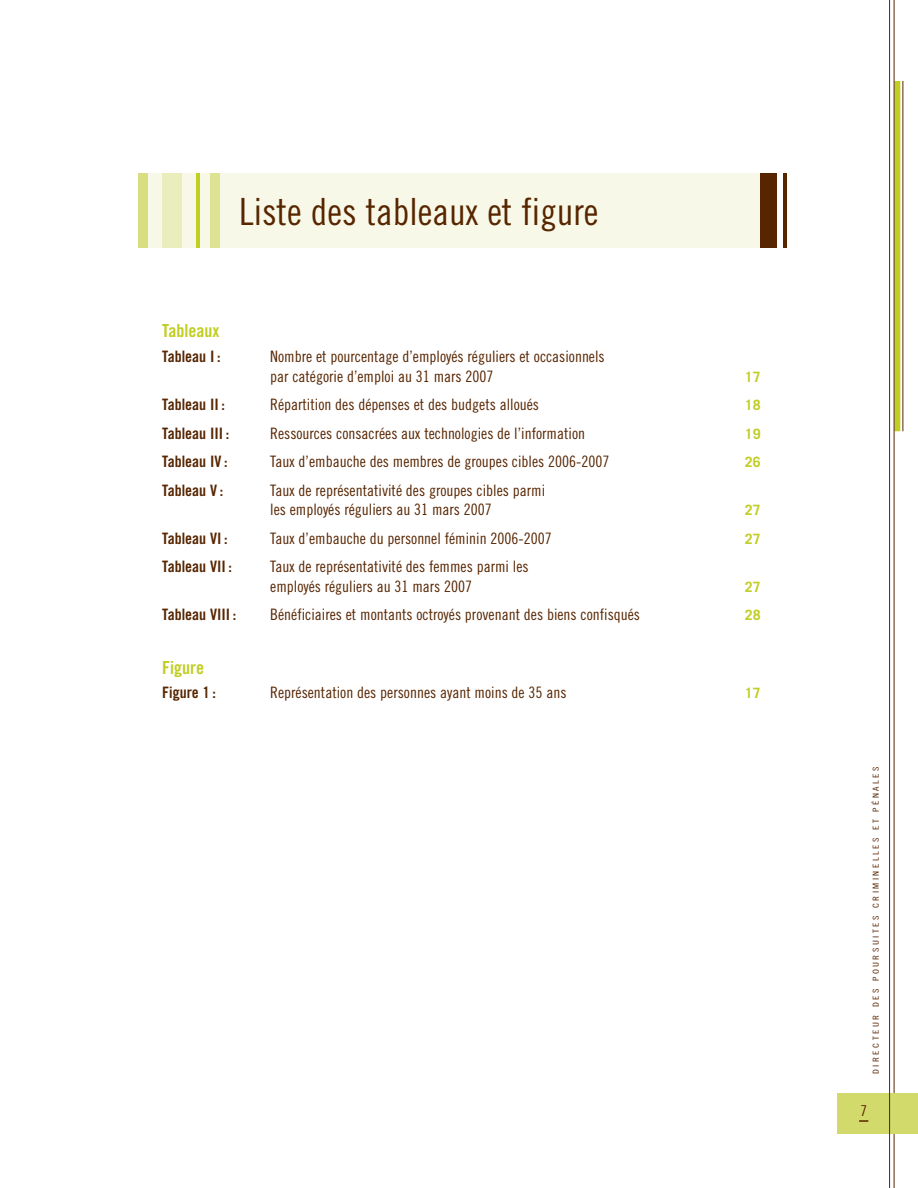
<style>
.page{position:relative;width:918px;height:1188px;background:#fff}
.page>*{position:absolute;margin:0;border:0;box-sizing:border-box;transform-origin:0 0}
.t1{font:37.5px "Trade Gothic Cond Eighteen";color:#572500}
.t2{font:18px "Trade Gothic Bold Cond Twenty";color:#c1ce23}
.t3{font:15.75px/19.5px "Trade Gothic Cond Eighteen";color:#572500}
.t4{font:15.75px "Trade Gothic Bold Cond Twenty";color:#572500}
.t5{font:15px "Trade Gothic Cond Eighteen";color:#572500}
.t6{font:700 14.25px "Trade Gothic";color:#c1ce23}
.t7{font:8.25px "Trade Gothic Cond Eighteen";letter-spacing:.25em;color:#572500;scale:1.2 1}
</style>
<div class="page">
<div style="left:894px;top:81px;width:6px;height:350px;background:#c1ce23"></div>
<hr style="left:894px;top:0;width:1px;height:1188px;background:#572500">
<hr style="left:903px;top:81px;width:1px;height:350px;background:#572500">
<div style="left:837px;top:1094px;width:81px;height:40px;background:#d2da6c"></div>
<hr style="left:889px;top:0;width:1px;height:1188px;background:#572500">
<svg style="left:859px;top:1120px;width:9px;height:2px"></svg>
<div style="left:147px;top:173px;width:620px;height:74px;background:#f7f8e7"></div>
<div style="left:138px;top:173px;width:9px;height:74px;background:#d8de81"></div>
<div style="left:210px;top:173px;width:9px;height:74px;background:#dee394"></div>
<hr style="left:196px;top:173px;width:4px;height:74px;background:#c1ce23">
<div style="left:162px;top:173px;width:19px;height:74px;background:#eaeebd"></div>
<hr style="left:783px;top:173px;width:3px;height:74px;background:#572500">
<div style="left:760px;top:173px;width:16px;height:74px;background:#572500"></div>
<h1 class="t1" style="left:239px;top:198px;width:361px">Liste des tableaux et figure</h1>
<p class="t2" style="left:162px;top:324px;width:59px">Tableaux</p>
<p class="t4" style="left:162px;top:351px;width:60px">Tableau I :</p>
<p class="t3" style="left:270px;top:348px;width:336px">Nombre et pourcentage d’employés réguliers et occasionnels par catégorie d’emploi au 31 mars 2007</p>
<p class="t6" style="left:745px;top:371px;width:17px">17</p>
<p class="t4" style="left:162px;top:399px;width:64px">Tableau II :</p>
<p class="t3" style="left:270px;top:396px;width:270px">Répartition des dépenses et des budgets alloués</p>
<p class="t6" style="left:745px;top:400px;width:17px">18</p>
<p class="t4" style="left:162px;top:427px;width:69px">Tableau III :</p>
<p class="t3" style="left:270px;top:425px;width:316px">Ressources consacrées aux technologies de l’information</p>
<p class="t6" style="left:745px;top:428px;width:17px">19</p>
<p class="t4" style="left:162px;top:456px;width:67px">Tableau IV :</p>
<p class="t3" style="left:270px;top:453px;width:341px">Taux d’embauche des membres de groupes cibles 2006-2007</p>
<p class="t6" style="left:745px;top:457px;width:17px">26</p>
<p class="t4" style="left:162px;top:484px;width:63px">Tableau V :</p>
<p class="t3" style="left:270px;top:482px;width:276px">Taux de représentativité des groupes cibles parmi les employés réguliers au 31 mars 2007</p>
<p class="t6" style="left:745px;top:505px;width:17px">27</p>
<p class="t4" style="left:162px;top:532px;width:67px">Tableau VI :</p>
<p class="t3" style="left:270px;top:530px;width:283px">Taux d’embauche du personnel féminin 2006-2007</p>
<p class="t6" style="left:745px;top:533px;width:17px">27</p>
<p class="t4" style="left:162px;top:561px;width:71px">Tableau VII :</p>
<p class="t3" style="left:270px;top:558px;width:260px">Taux de représentativité des femmes parmi les employés réguliers au 31 mars 2007</p>
<p class="t6" style="left:745px;top:581px;width:17px">27</p>
<p class="t4" style="left:162px;top:609px;width:76px">Tableau VIII :</p>
<p class="t3" style="left:270px;top:606px;width:371px">Bénéficiaires et montants octroyés provenant des biens confisqués</p>
<p class="t6" style="left:745px;top:610px;width:17px">28</p>
<p class="t2" style="left:162px;top:661px;width:43px">Figure</p>
<p class="t4" style="left:162px;top:687px;width:55px">Figure 1 :</p>
<p class="t3" style="left:270px;top:684px;width:298px">Représentation des personnes ayant moins de 35 ans</p>
<p class="t6" style="left:745px;top:688px;width:17px">17</p>
<p class="t7" style="left:873px;top:1074px;width:258px;rotate:-90deg">DIRECTEUR DES POURSUITES CRIMINELLES ET PÉNALES</p>
<p class="t5" style="left:860px;top:1105px;width:8px">7</p>
</div>
